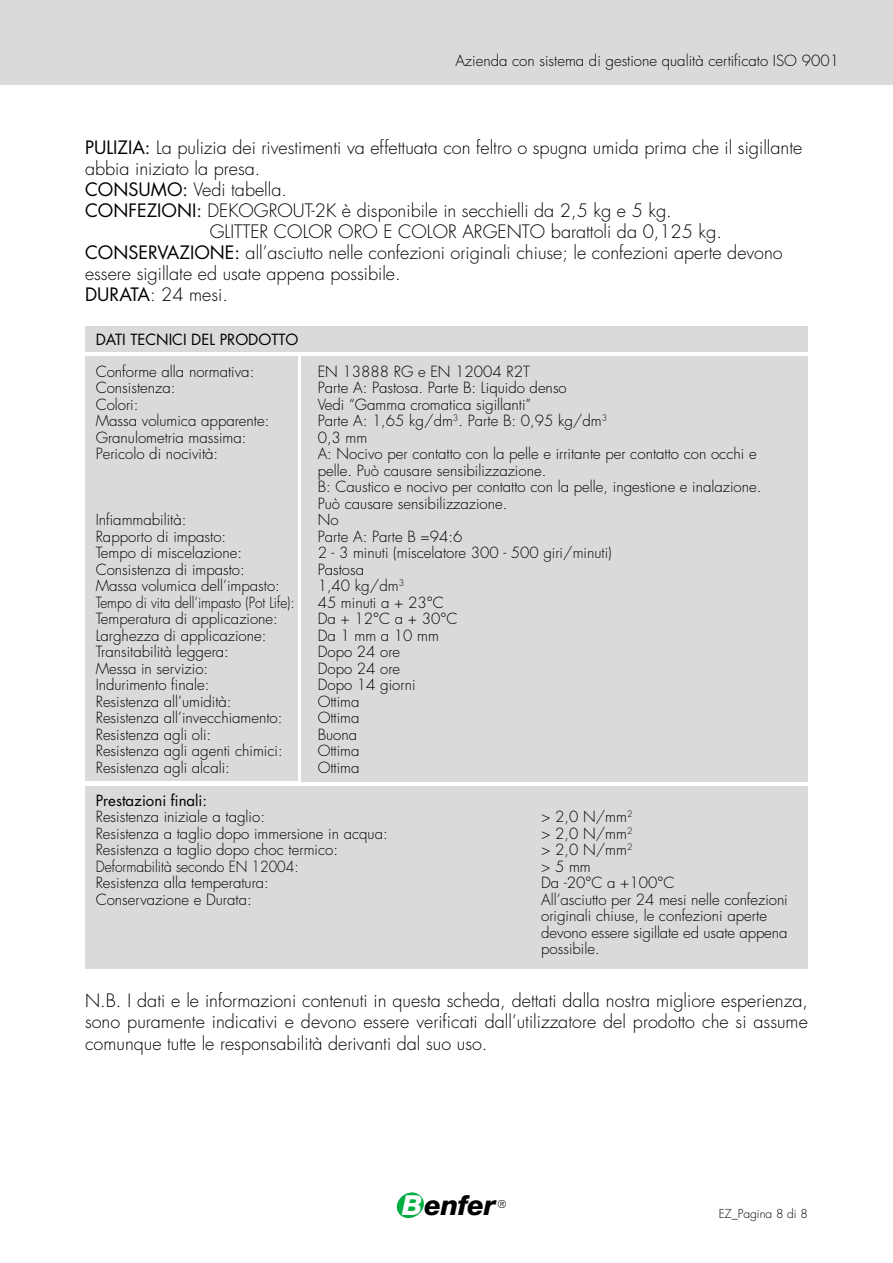
<style>
.page{position:relative;width:893px;height:1263px;background:#fff}
.page>*{position:absolute;margin:0;border:0;box-sizing:border-box;transform-origin:0 0}
.t1{font:italic 800 27.6px "Helvetica Neue";letter-spacing:-.02em;color:#000}
.t2{font:300 18px/21.6px "Futura";color:#000;text-align:justify}
.t3{font:300 15px/16.5px "Futura";color:#000}
.t4{font:15px "Futura CE";color:#000}
.t5{font:300 15px "Futura";color:#000;scale:.9 1}
.t6{font:300 15px "Futura";color:#000;scale:.92 1}
.t7{font:300 12px "Futura";color:#000}
.t8{font:300 10.5px "Futura";color:#000}
.s1{font-family:"Futura CE";font-weight:400}
.s2{color:#fff}
</style>
<div class="page">
<svg style="left:396px;top:1192px;width:28px;height:26px"></svg>
<div style="left:0;top:0;width:893px;height:85px;background:#dadada"></div>
<div style="left:85px;top:786px;width:723px;height:182px;background:#dadada"></div>
<div style="left:85px;top:326px;width:723px;height:26px;background:#dadada"></div>
<div style="left:85px;top:356px;width:213px;height:424px;background:#dadada"></div>
<div style="left:302px;top:356px;width:506px;height:426px;background:#dadada"></div>
<p class="t3" style="left:455px;top:53px;width:385px">Azienda con sistema di gestione qualità certificato ISO 9001</p>
<p class="t2" style="left:85px;top:137px;width:719px"><span class="s1">PULIZIA:</span> La pulizia dei rivestimenti va effettuata con feltro o spugna umida prima che il sigillante</p>
<p class="t2" style="left:85px;top:158px;width:177px">abbia iniziato la presa.</p>
<p class="t2" style="left:85px;top:179px;width:204px"><span class="s1">CONSUMO:</span> Vedi tabella.</p>
<p class="t2" style="left:85px;top:200px;width:588px"><span class="s1">CONFEZIONI:</span> DEKOGROUT-2K è disponibile in secchielli da 2,5 kg e 5 kg.</p>
<p class="t2" style="left:210px;top:221px;width:514px">GLITTER COLOR ORO E COLOR ARGENTO barattoli da 0,125 kg.</p>
<p class="t2" style="left:85px;top:242px;width:699px"><span class="s1">CONSERVAZIONE:</span> all’asciutto nelle confezioni originali chiuse; le confezioni aperte devono</p>
<p class="t2" style="left:85px;top:263px;width:317px">essere sigillate ed usate appena possibile.</p>
<p class="t2" style="left:85px;top:284px;width:144px"><span class="s1">DURATA</span>: 24 mesi.</p>
<p class="t4" style="left:96px;top:330px;width:204px">DATI TECNICI DEL PRODOTTO</p>
<p class="t3" style="left:96px;top:363px;width:160px">Conforme alla normativa:</p>
<p class="t3" style="left:318px;top:363px;width:214px">EN 13888 RG e EN 12004 R2T</p>
<p class="t3" style="left:96px;top:380px;width:81px">Consistenza:</p>
<p class="t3" style="left:318px;top:380px;width:251px">Parte A: Pastosa. Parte B: Liquido denso</p>
<p class="t3" style="left:96px;top:396px;width:44px">Colori:</p>
<p class="t3" style="left:318px;top:396px;width:215px">Vedi “Gamma cromatica sigillanti”</p>
<p class="t3" style="left:96px;top:413px;width:175px">Massa volumica apparente:</p>
<p class="t3" style="left:318px;top:413px;width:291px">Parte A: 1,65 kg/dm<sup>3</sup>. Parte B: 0,95 kg/dm<sup>3</sup></p>
<p class="t3" style="left:96px;top:429px;width:152px">Granulometria massima:</p>
<p class="t3" style="left:318px;top:429px;width:51px">0,3 mm</p>
<p class="t3" style="left:96px;top:446px;width:124px">Pericolo di nocività:</p>
<p class="t3" style="left:318px;top:446px;width:445px">A: Nocivo per contatto con la pelle e irritante per contatto con occhi e pelle. Può causare sensibilizzazione.<br>B: Caustico e nocivo per contatto con la pelle, ingestione e inalazione.<br>Può causare sensibilizzazione.</p>
<p class="t3" style="left:96px;top:512px;width:92px">Infiammabilità:</p>
<p class="t3" style="left:318px;top:512px;width:22px">No</p>
<p class="t3" style="left:96px;top:528px;width:132px">Rapporto di impasto:</p>
<p class="t3" style="left:318px;top:528px;width:146px">Parte A: Parte B =94:6</p>
<p class="t3" style="left:96px;top:545px;width:148px">Tempo di miscelazione:</p>
<p class="t3" style="left:318px;top:545px;width:296px">2 - 3 minuti (miscelatore 300 - 500 giri/minuti)</p>
<p class="t3" style="left:96px;top:561px;width:151px">Consistenza di impasto:</p>
<p class="t3" style="left:318px;top:561px;width:48px">Pastosa</p>
<p class="t3" style="left:96px;top:578px;width:186px">Massa volumica dell’impasto:</p>
<p class="t3" style="left:318px;top:578px;width:88px">1,40 kg/dm<sup>3</sup></p>
<p class="t5" style="left:96px;top:593px;width:223px">Tempo di vita dell’impasto (Pot Life):</p>
<p class="t3" style="left:318px;top:594px;width:128px">45 minuti a + 23°C</p>
<p class="t3" style="left:96px;top:611px;width:184px">Temperatura di applicazione:</p>
<p class="t3" style="left:318px;top:611px;width:141px">Da + 12°C a + 30°C</p>
<p class="t3" style="left:96px;top:627px;width:172px">Larghezza di applicazione:</p>
<p class="t3" style="left:318px;top:627px;width:123px">Da 1 mm a 10 mm</p>
<p class="t3" style="left:96px;top:644px;width:135px">Transitabilità leggera:</p>
<p class="t3" style="left:318px;top:644px;width:84px">Dopo 24 ore</p>
<p class="t3" style="left:96px;top:660px;width:114px">Messa in servizio:</p>
<p class="t3" style="left:318px;top:660px;width:84px">Dopo 24 ore</p>
<p class="t3" style="left:96px;top:677px;width:115px">Indurimento finale:</p>
<p class="t3" style="left:318px;top:677px;width:99px">Dopo 14 giorni</p>
<p class="t3" style="left:96px;top:693px;width:137px">Resistenza all’umidità:</p>
<p class="t3" style="left:318px;top:693px;width:43px">Ottima</p>
<p class="t3" style="left:96px;top:710px;width:188px">Resistenza all’invecchiamento:</p>
<p class="t3" style="left:318px;top:710px;width:43px">Ottima</p>
<p class="t3" style="left:96px;top:726px;width:117px">Resistenza agli oli:</p>
<p class="t3" style="left:318px;top:726px;width:41px">Buona</p>
<p class="t3" style="left:96px;top:743px;width:189px">Resistenza agli agenti chimici:</p>
<p class="t3" style="left:318px;top:743px;width:43px">Ottima</p>
<p class="t3" style="left:96px;top:759px;width:136px">Resistenza agli alcali:</p>
<p class="t3" style="left:318px;top:759px;width:43px">Ottima</p>
<p class="t4" style="left:96px;top:790px;width:113px">Prestazioni finali:</p>
<p class="t3" style="left:96px;top:809px;width:171px">Resistenza iniziale a taglio:</p>
<p class="t3" style="left:541px;top:809px;width:93px">&gt; 2,0 N/mm<sup>2</sup></p>
<p class="t3" style="left:96px;top:825px;width:294px">Resistenza a taglio dopo immersione in acqua:</p>
<p class="t3" style="left:541px;top:825px;width:93px">&gt; 2,0 N/mm<sup>2</sup></p>
<p class="t3" style="left:96px;top:842px;width:244px">Resistenza a taglio dopo choc termico:</p>
<p class="t3" style="left:541px;top:842px;width:93px">&gt; 2,0 N/mm<sup>2</sup></p>
<p class="t6" style="left:96px;top:857px;width:222px">Deformabilità secondo EN 12004:</p>
<p class="t3" style="left:541px;top:858px;width:51px">&gt; 5 mm</p>
<p class="t3" style="left:96px;top:875px;width:175px">Resistenza alla temperatura:</p>
<p class="t3" style="left:541px;top:875px;width:135px">Da -20°C a +100°C</p>
<p class="t3" style="left:96px;top:891px;width:158px">Conservazione e Durata:</p>
<p class="t3" style="left:541px;top:891px;width:248px">All’asciutto per 24 mesi nelle confezioni originali chiuse, le confezioni aperte devono essere sigillate ed usate appena possibile.</p>
<p class="t2" style="left:85px;top:990px;width:724px">N.B. I dati e le informazioni contenuti in questa scheda, dettati dalla nostra migliore esperienza, sono puramente indicativi e devono essere verificati dall’utilizzatore del prodotto che si assume comunque tutte le responsabilità derivanti dal suo uso.</p>
<h1 class="t1" style="left:402px;top:1189px;width:95px"><span class="s2">B</span>enfer</h1>
<p class="t8" style="left:498px;top:1198px;width:10px">®</p>
<p class="t7" style="left:719px;top:1206px;width:91px">EZ_Pagina 8 di 8</p>
</div>
